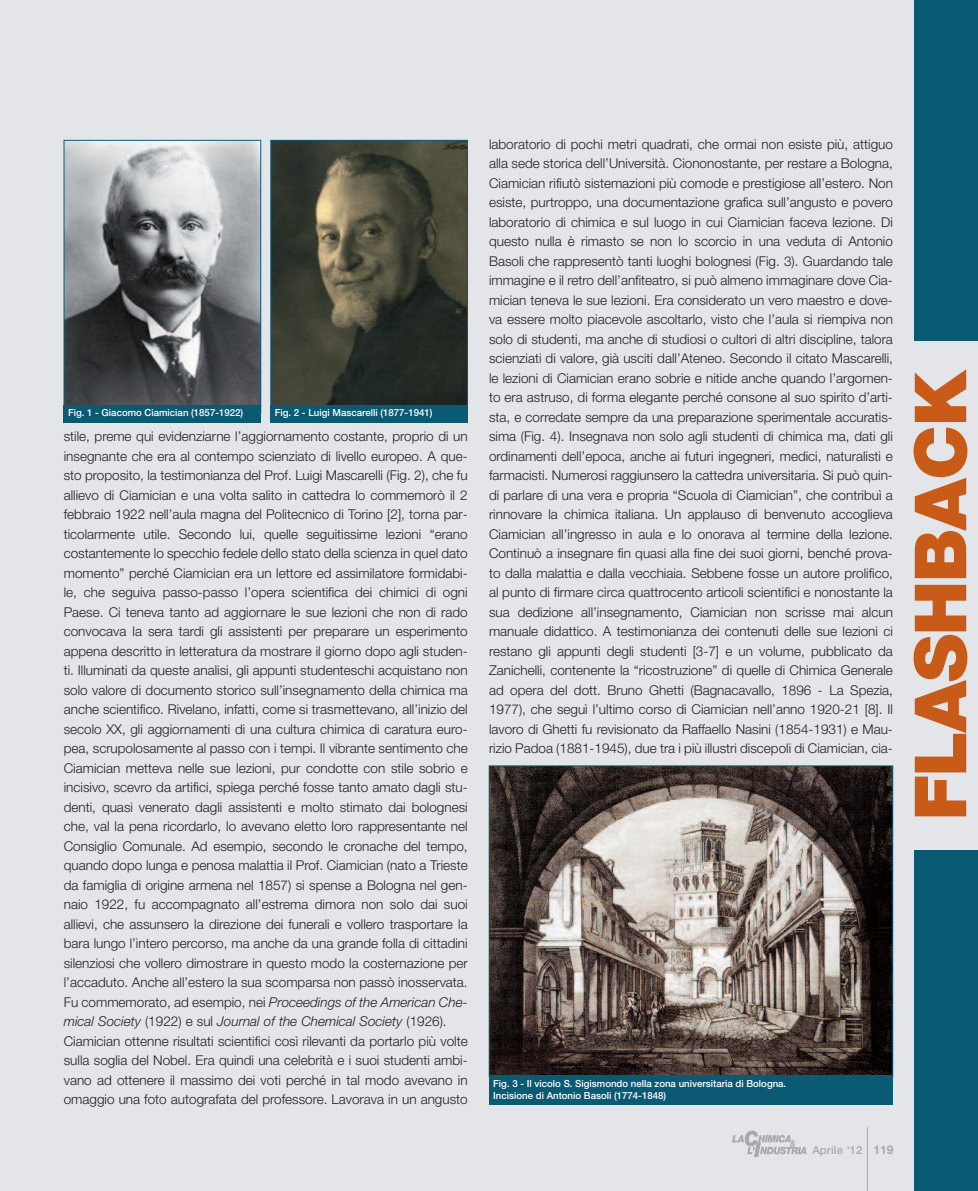
<style>
.page{position:relative;width:978px;height:1191px;background:#e3e5e9}
.page>*{position:absolute;margin:0;border:0;box-sizing:border-box;transform-origin:0 0}
.t1{font:900 72px "Helvetica Neue";letter-spacing:-.02em;color:#c85b18}
.t2{font:300 13.5px/19.5px "Helvetica Neue";color:#231f20}
.t3{font:500 11.25px "Helvetica Neue";letter-spacing:.01em;color:#a8a9ad}
.t4{font:500 9.75px/12px "Helvetica Neue";color:#fff}
.s1{font-style:italic}
.s2{font-weight:700;font-size:12px}
</style>
<div class="page">
<div style="left:914px;top:0;width:64px;height:340px;background:#0b5a73"></div>
<div style="left:914px;top:850px;width:64px;height:341px;background:#0b5a73"></div>
<hr style="left:867px;top:1127px;width:1px;height:64px;background:#a8a9ad">
<img style="left:732px;top:1130px;width:75px;height:27px">
<img style="left:66px;top:142px;width:193px;height:263px">
<div style="left:64px;top:140px;width:197px;height:273px;border:1px solid #0b5a73"></div>
<div style="left:64px;top:405px;width:197px;height:17px;background:#0b5a73"></div>
<img style="left:273px;top:142px;width:193px;height:263px">
<div style="left:271px;top:140px;width:197px;height:273px;border:1px solid #0b5a73"></div>
<div style="left:271px;top:405px;width:197px;height:17px;background:#0b5a73"></div>
<img style="left:491px;top:767px;width:400px;height:307px">
<div style="left:489px;top:1075px;width:404px;height:30px;background:#0b5a73"></div>
<p class="t4" style="left:68px;top:408px;width:177px">Fig. 1 - Giacomo Ciamician (1857-1922)</p>
<p class="t4" style="left:275px;top:408px;width:159px">Fig. 2 - Luigi Mascarelli (1877-1941)</p>
<p class="t2" style="left:64px;top:426px;width:405px">stile, preme qui evidenziarne l’aggiornamento costante, proprio di un insegnante che era al contempo scienziato di livello europeo. A que&shy;sto proposito, la testimonianza del Prof. Luigi Mascarelli (Fig. 2), che fu allievo di Ciamician e una volta salito in cattedra lo commemorò il 2 febbraio 1922 nell’aula magna del Politecnico di Torino [2], torna par&shy;ticolarmente utile. Secondo lui, quelle seguitissime lezioni “erano costantemente lo specchio fedele dello stato della scienza in quel dato momento” perché Ciamician era un lettore ed assimilatore formidabi&shy;le, che seguiva passo-passo l’opera scientifica dei chimici di ogni Paese. Ci teneva tanto ad aggiornare le sue lezioni che non di rado convocava la sera tardi gli assistenti per preparare un esperimento appena descritto in letteratura da mostrare il giorno dopo agli studen&shy;ti. Illuminati da queste analisi, gli appunti studenteschi acquistano non solo valore di documento storico sull’insegnamento della chimica ma anche scientifico. Rivelano, infatti, come si trasmettevano, all’inizio del secolo XX, gli aggiornamenti di una cultura chimica di caratura euro&shy;pea, scrupolosamente al passo con i tempi. Il vibrante sentimento che Ciamician metteva nelle sue lezioni, pur condotte con stile sobrio e incisivo, scevro da artifici, spiega perché fosse tanto amato dagli stu&shy;denti, quasi venerato dagli assistenti e molto stimato dai bolognesi che, val la pena ricordarlo, lo avevano eletto loro rappresentante nel Consiglio Comunale. Ad esempio, secondo le cronache del tempo, quando dopo lunga e penosa malattia il Prof. Ciamician (nato a Trieste da famiglia di origine armena nel 1857) si spense a Bologna nel gen&shy;naio 1922, fu accompagnato all’estrema dimora non solo dai suoi allievi, che assunsero la direzione dei funerali e vollero trasportare la bara lungo l’intero percorso, ma anche da una grande folla di cittadini silenziosi che vollero dimostrare in questo modo la costernazione per l’accaduto. Anche all’estero la sua scomparsa non passò inosservata.<br>Fu commemorato, ad esempio, nei <span class="s1">Proceedings of the American Che&shy;mical Society</span> (1922) e sul <span class="s1">Journal of the Chemical Society</span> (1926).<br>Ciamician ottenne risultati scientifici così rilevanti da portarlo più volte sulla soglia del Nobel. Era quindi una celebrità e i suoi studenti ambi&shy;vano ad ottenere il massimo dei voti perché in tal modo avevano in omaggio una foto autografata del professore. Lavorava in un angusto</p>
<p class="t2" style="left:489px;top:134px;width:405px;text-align:justify">laboratorio di pochi metri quadrati, che ormai non esiste più, attiguo alla sede storica dell’Università. Ciononostante, per restare a Bologna, Ciamician rifiutò sistemazioni più comode e prestigiose all’estero. Non esiste, purtroppo, una documentazione grafica sull’angusto e povero laboratorio di chimica e sul luogo in cui Ciamician faceva lezione. Di questo nulla è rimasto se non lo scorcio in una veduta di Antonio Basoli che rappresentò tanti luoghi bolognesi (Fig. 3). Guardando tale immagine e il retro dell’anfiteatro, si può almeno immaginare dove Cia&shy;mician teneva le sue lezioni. Era considerato un vero maestro e dove&shy;va essere molto piacevole ascoltarlo, visto che l’aula si riempiva non solo di studenti, ma anche di studiosi o cultori di altri discipline, talora scienziati di valore, già usciti dall’Ateneo. Secondo il citato Mascarelli, le lezioni di Ciamician erano sobrie e nitide anche quando l’argomen&shy;to era astruso, di forma elegante perché consone al suo spirito d’arti&shy;sta, e corredate sempre da una preparazione sperimentale accuratis&shy;sima (Fig. 4). Insegnava non solo agli studenti di chimica ma, dati gli ordinamenti dell’epoca, anche ai futuri ingegneri, medici, naturalisti e farmacisti. Numerosi raggiunsero la cattedra universitaria. Si può quin&shy;di parlare di una vera e propria “Scuola di Ciamician”, che contribuì a rinnovare la chimica italiana. Un applauso di benvenuto accoglieva Ciamician all’ingresso in aula e lo onorava al termine della lezione.<br>Continuò a insegnare fin quasi alla fine dei suoi giorni, benché prova&shy;to dalla malattia e dalla vecchiaia. Sebbene fosse un autore prolifico, al punto di firmare circa quattrocento articoli scientifici e nonostante la sua dedizione all’insegnamento, Ciamician non scrisse mai alcun manuale didattico. A testimonianza dei contenuti delle sue lezioni ci restano gli appunti degli studenti [3-7] e un volume, pubblicato da Zanichelli, contenente la “ricostruzione” di quelle di Chimica Generale ad opera del dott. Bruno Ghetti (Bagnacavallo, 1896 - La Spezia, 1977), che seguì l’ultimo corso di Ciamician nell’anno 1920-21 [8]. Il lavoro di Ghetti fu revisionato da Raffaello Nasini (1854-1931) e Mau&shy;rizio Padoa (1881-1945), due tra i più illustri discepoli di Ciamician, cia-</p>
<h1 class="t1" style="left:915px;top:820px;width:451px;rotate:-90deg">FLASHBACK</h1>
<p class="t4" style="left:493px;top:1078px;width:295px">Fig. 3 - Il vicolo S. Sigismondo nella zona universitaria di Bologna.<br>Incisione di Antonio Basoli (1774-1848)</p>
<p class="t3" style="left:812px;top:1146px;width:83px">Aprile ‘12 <span class="s2">119</span></p>
</div>
